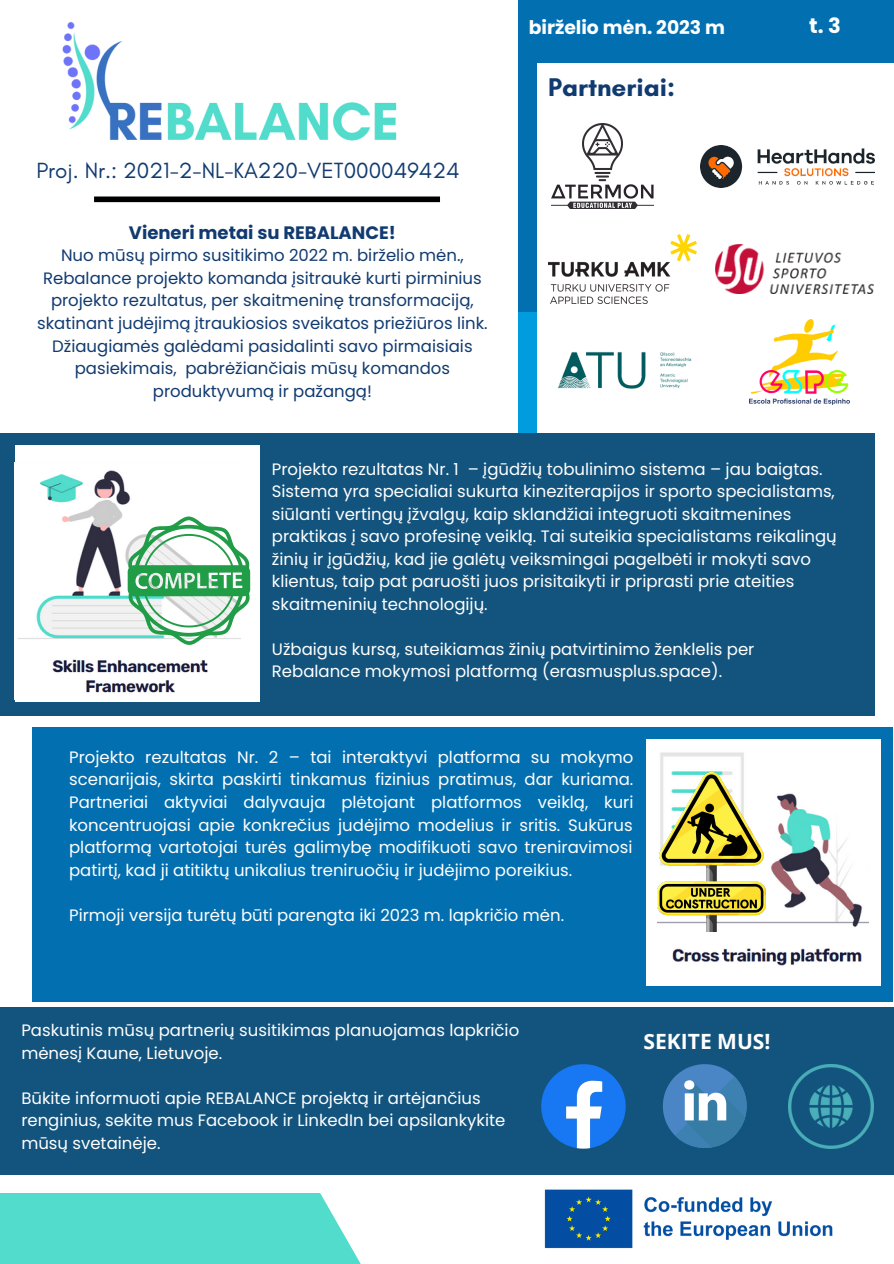
<style>
.page{position:relative;width:894px;height:1264px;background:#fff}
.page>*{position:absolute;margin:0;border:0;box-sizing:border-box;transform-origin:0 0}
.t1{font:700 26.1px "Glacial Indifference";color:#113b70}
.t2{font:22.35px "Glacial Indifference";color:#113b70}
.t3{font:700 21px "Open Sans";color:#fff}
.t4{font:700 21px "Poppins";color:#fff}
.t5{font:700 18.75px "Poppins";color:#fff}
.t6{font:700 18px "Poppins";color:#113b70}
.t7{font:16.5px/22.5px "Poppins";color:#fff}
.t8{font:16.5px/22.5px "Poppins";color:#113b70;text-align:center}
</style>
<div class="page">
<div style="left:0;top:1007px;width:893px;height:168px;background:#13547e"></div>
<div style="left:0;top:1193px;width:319px;height:70px;background:#51dccb"></div>
<div style="left:32px;top:726px;width:860px;height:275px;background:#026fb1"></div>
<div style="left:517px;top:307px;width:19px;height:386px;background:#009cdd"></div>
<div style="left:517px;top:0;width:19px;height:311px;background:#026fb1"></div>
<svg style="left:319px;top:1193px;width:41px;height:70px"></svg>
<img style="left:62px;top:22px;width:335px;height:119px">
<img style="left:544px;top:1189px;width:289px;height:60px">
<div style="left:519px;top:0;width:374px;height:63px;background:#026fb1"></div>
<img style="left:749px;top:320px;width:100px;height:84px">
<img style="left:700px;top:146px;width:174px;height:41px">
<img style="left:548px;top:235px;width:148px;height:68px">
<img style="left:558px;top:352px;width:134px;height:37px">
<img style="left:715px;top:244px;width:158px;height:49px">
<img style="left:551px;top:124px;width:102px;height:84px">
<div style="left:0;top:433px;width:874px;height:282px;background:#13547e"></div>
<div style="left:94px;top:196px;width:346px;height:6px;background:#000"></div>
<div style="left:15px;top:445px;width:244px;height:257px;background:#fff"></div>
<img style="left:18px;top:470px;width:190px;height:223px">
<svg style="left:128px;top:516px;width:122px;height:129px"></svg>
<div style="left:645px;top:739px;width:235px;height:246px;background:#fff"></div>
<img style="left:660px;top:752px;width:208px;height:214px">
<img style="left:657px;top:772px;width:108px;height:159px">
<svg style="left:541px;top:1064px;width:84px;height:84px"></svg>
<div style="left:662px;top:1064px;width:84px;height:83px;background:#4a86c5;border-radius:50%"></div>
<svg style="left:675px;top:1076px;width:72px;height:72px"></svg>
<img style="left:788px;top:1064px;width:84px;height:84px">
<p class="t5" style="left:528px;top:14px;width:198px">birželio mėn. 2023 m</p>
<p class="t4" style="left:809px;top:11px;width:33px">t.3</p>
<p class="t2" style="left:36px;top:157px;width:424px">Proj. Nr.: 2021-2-NL-KA220-VET000049424</p>
<p class="t6" style="left:129px;top:220px;width:268px">Vieneri metai su REBALANCE!</p>
<p class="t8" style="left:37px;top:244px;width:452px">Nuo mūsų pirmo susitikimo 2022 m. birželio mėn., Rebalance projekto komanda įsitraukė kurti pirminius projekto rezultatus, per skaitmeninę transformaciją, skatinant judėjimą įtraukiosios sveikatos priežiūros link.<br>Džiaugiamės galėdami pasidalinti savo pirmaisiais pasiekimais, pabrėžiančiais mūsų komandos produktyvumą ir pažangą!</p>
<p class="t1" style="left:548px;top:71px;width:128px">Partneriai:</p>
<p class="t7" style="left:272px;top:457px;width:566px">Projekto rezultatas Nr. 1 – įgūdžių tobulinimo sistema – jau baigtas.<br>Sistema yra specialiai sukurta kineziterapijos ir sporto specialistams, siūlanti vertingų įžvalgų, kaip sklandžiai integruoti skaitmenines praktikas į savo profesinę veiklą. Tai suteikia specialistams reikalingų žinių ir įgūdžių, kad jie galėtų veiksmingai pagelbėti ir mokyti savo klientus, taip pat paruošti juos prisitaikyti ir priprasti prie ateities skaitmeninių technologijų.</p>
<p class="t7" style="left:272px;top:638px;width:484px">Užbaigus kursą, suteikiamas žinių patvirtinimo ženklelis per<br>Rebalance mokymosi platformą (erasmusplus.space).</p>
<p class="t7" style="left:69px;top:746px;width:565px;text-align:justify">Projekto rezultatas Nr. 2 – tai interaktyvi platforma su mokymo scenarijais, skirta paskirti tinkamus fizinius pratimus, dar kuriama.<br>Partneriai aktyviai dalyvauja plėtojant platformos veiklą, kuri koncentruojasi apie konkrečius judėjimo modelius ir sritis. Sukūrus platformą vartotojai turės galimybę modifikuoti savo treniravimosi patirtį, kad ji atitiktų unikalius treniruočių ir judėjimo poreikius.</p>
<p class="t7" style="left:69px;top:903px;width:496px">Pirmoji versija turėtų būti parengta iki 2023 m. lapkričio mėn.</p>
<p class="t7" style="left:21px;top:1019px;width:499px">Paskutinis mūsų partnerių susitikimas planuojamas lapkričio mėnesį Kaune, Lietuvoje.</p>
<p class="t7" style="left:21px;top:1086px;width:485px">Būkite informuoti apie REBALANCE projektą ir artėjančius renginius, sekite mus Facebook ir LinkedIn bei apsilankykite mūsų svetainėje.</p>
<p class="t3" style="left:643px;top:1026px;width:128px">SEKITE MUS!</p>
</div>
